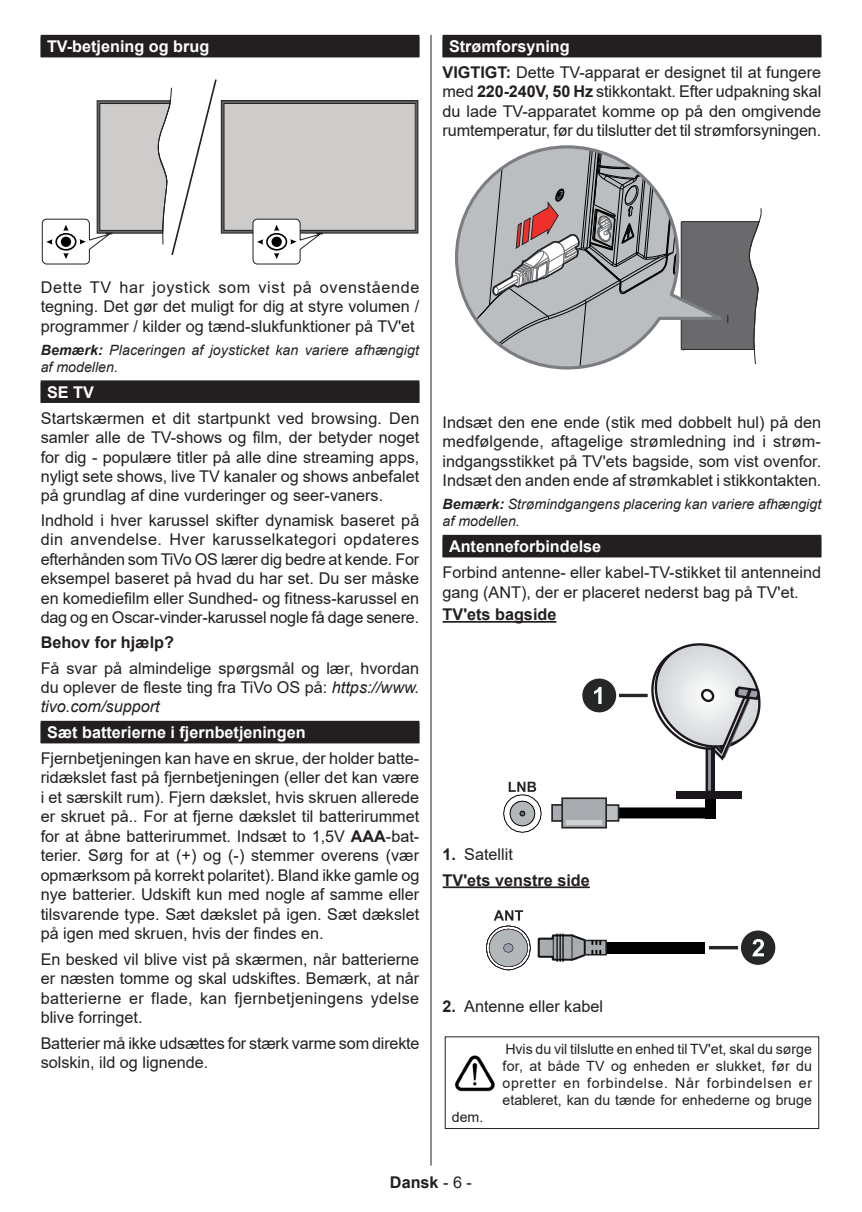
<style>
.page{position:relative;width:862px;height:1212px;background:#fff}
.page>*{position:absolute;margin:0;border:0;box-sizing:border-box;transform-origin:0 0}
.t1{font:16.2px/19.3px "Arial";color:#231f20;text-align:justify}
.t2{font:700 16.2px "Arial";color:#fff}
.t3{font:700 16.2px/25.9px "Arial";color:#231f20}
.t4{font:14.17px/17.1px "Arial";color:#231f20;text-align:justify}
.t5{font:italic 14.17px/17.1px "Arial";color:#231f20}
.s1{font-weight:700;color:#fff}
.s2{font-weight:700}
.s3{font-style:italic}
.s4{font-weight:400}
</style>
<div class="page">
<hr style="left:430px;top:35px;width:1px;height:1130px;background:#231f20">
<div style="left:41px;top:35px;width:378px;height:22px;background:#231f20"></div>
<div style="left:41px;top:380px;width:378px;height:23px;background:#231f20"></div>
<div style="left:41px;top:721px;width:378px;height:22px;background:#231f20"></div>
<div style="left:221px;top:100px;width:197px;height:133px;border:1px solid #231f20"></div>
<div style="left:224px;top:103px;width:191px;height:127px;background:#ceccca"></div>
<div style="left:223px;top:103px;width:192px;height:128px;border:1px solid #231f20"></div>
<svg style="left:252px;top:218px;width:72px;height:47px"></svg>
<svg style="left:41px;top:79px;width:176px;height:186px"></svg>
<div style="left:442px;top:35px;width:378px;height:22px;background:#231f20"></div>
<div style="left:442px;top:535px;width:378px;height:22px;background:#231f20"></div>
<hr style="left:442px;top:621px;width:114px;height:2px;background:#231f20">
<hr style="left:442px;top:886px;width:147px;height:2px;background:#231f20">
<svg style="left:733px;top:208px;width:28px;height:157px"></svg>
<svg style="left:455px;top:145px;width:278px;height:225px"></svg>
<div style="left:704px;top:799px;width:11px;height:19px;background:#000"></div>
<svg style="left:619px;top:807px;width:86px;height:11px"></svg>
<svg style="left:645px;top:643px;width:116px;height:119px"></svg>
<div style="left:676px;top:792px;width:65px;height:7px;background:#1b161b"></div>
<div style="left:709px;top:748px;width:5px;height:44px;background:#1b161b"></div>
<div style="left:706px;top:748px;width:5px;height:44px;background:#8c8f98"></div>
<div style="left:705px;top:747px;width:8px;height:46px;border:2px solid #1b161b"></div>
<div style="left:551px;top:805px;width:19px;height:16px;background:#a8acb0"></div>
<div style="left:551px;top:804px;width:20px;height:18px;border:2px solid #252627"></div>
<div style="left:594px;top:805px;width:24px;height:16px;background:#babec0"></div>
<div style="left:594px;top:804px;width:25px;height:18px;border:2px solid #252627"></div>
<div style="left:562px;top:798px;width:43px;height:30px;background:#a8acb0"></div>
<div style="left:561px;top:797px;width:45px;height:31px;border:2px solid #252627"></div>
<hr style="left:565px;top:820px;width:36px;height:4px;background:#cfd2d3">
<hr style="left:618px;top:694px;width:29px;height:3px;background:#252627">
<div style="left:582px;top:679px;width:33px;height:33px;background:#252627;border-radius:50%"></div>
<div style="left:582px;top:678px;width:33px;height:34px;border:1px solid #252627;border-radius:50%"></div>
<svg style="left:594px;top:687px;width:7px;height:17px"></svg>
<svg style="left:503px;top:782px;width:38px;height:51px"></svg>
<div style="left:587px;top:942px;width:117px;height:11px;background:#000"></div>
<svg style="left:537px;top:933px;width:70px;height:29px"></svg>
<hr style="left:708px;top:946px;width:29px;height:3px;background:#252627">
<div style="left:741px;top:931px;width:33px;height:33px;background:#252627;border-radius:50%"></div>
<div style="left:740px;top:930px;width:34px;height:35px;border:1px solid #252627;border-radius:50%"></div>
<svg style="left:752px;top:939px;width:11px;height:17px"></svg>
<svg style="left:486px;top:910px;width:44px;height:60px"></svg>
<img style="left:454px;top:1055px;width:41px;height:37px">
<div style="left:444px;top:1036px;width:374px;height:93px;border:1px solid #231f20"></div>
<p class="t2" style="left:47px;top:35px;width:164px">TV-betjening og brug</p>
<p class="t1" style="left:442px;top:33px;width:380px;line-height:25.9px;text-indent:6px"><span class="s1">Strømforsyning<br></span><span class="s2">VIGTIGT:</span> Dette TV-apparat er designet til at fungere</p>
<p class="t1" style="left:442px;top:82px;width:380px">med <span class="s2">220-240V, 50 Hz</span> stikkontakt. Efter udpakning skal du lade TV-apparatet komme op på den omgivende rumtemperatur, før du tilslutter det til strømforsyningen.</p>
<p class="t1" style="left:41px;top:277px;width:380px">Dette TV har joystick som vist på ovenstående tegning. Det gør det muligt for dig at styre volumen / programmer / kilder og tænd-slukfunktioner på TV'et</p>
<p class="t5" style="left:41px;top:342px;width:380px"><span class="s2">Bemærk:</span> Placeringen af joysticket kan variere afhængigt af modellen.</p>
<p class="t2" style="left:47px;top:381px;width:48px">SE TV</p>
<p class="t1" style="left:41px;top:408px;width:380px">Startskærmen et dit startpunkt ved browsing. Den samler alle de TV-shows og film, der betyder noget for dig - populære titler på alle dine streaming apps, nyligt sete shows, live TV kanaler og shows anbefalet på grundlag af dine vurderinger og seer-vaners.</p>
<p class="t1" style="left:41px;top:510px;width:380px">Indhold i hver karussel skifter dynamisk baseret på din anvendelse. Hver karusselkategori opdateres efterhånden som TiVo OS lærer dig bedre at kende. For eksempel baseret på hvad du har set. Du ser måske en komediefilm eller Sundhed- og fitness-karussel en dag og en Oscar-vinder-karussel nogle få dage senere.</p>
<p class="t3" style="left:41px;top:629px;width:135px">Behov for hjælp?</p>
<p class="t1" style="left:41px;top:658px;width:380px">Få svar på almindelige spørgsmål og lær, hvordan du oplever de fleste ting fra TiVo OS på: <span class="s3">https://www. tivo.com/support</span></p>
<p class="t2" style="left:47px;top:721px;width:260px">Sæt batterierne i fjernbetjeningen</p>
<p class="t1" style="left:41px;top:748px;width:380px">Fjernbetjeningen kan have en skrue, der holder batte&shy;ridækslet fast på fjernbetjeningen (eller det kan være i et særskilt rum). Fjern dækslet, hvis skruen allerede er skruet på.. For at fjerne dækslet til batterirummet for at åbne batterirummet. Indsæt to 1,5V <span class="s2">AAA</span>-bat&shy;terier. Sørg for at (+) og (-) stemmer overens (vær opmærksom på korrekt polaritet). Bland ikke gamle og nye batterier. Udskift kun med nogle af samme eller tilsvarende type. Sæt dækslet på igen. Sæt dækslet på igen med skruen, hvis der findes en.</p>
<p class="t1" style="left:41px;top:949px;width:380px">En besked vil blive vist på skærmen, når batterierne er næsten tomme og skal udskiftes. Bemærk, at når batterierne er flade, kan fjernbetjeningens ydelse blive forringet.</p>
<p class="t1" style="left:41px;top:1033px;width:380px">Batterier må ikke udsættes for stærk varme som direkte solskin, ild og lignende.</p>
<p class="t1" style="left:442px;top:412px;width:380px">Indsæt den ene ende (stik med dobbelt hul) på den medfølgende, aftagelige strømledning ind i strøm&shy;indgangsstikket på TV'ets bagside, som vist ovenfor.<br>Indsæt den anden ende af strømkablet i stikkontakten.</p>
<p class="t5" style="left:442px;top:496px;width:380px"><span class="s2">Bemærk:</span> Strømindgangens placering kan variere afhængigt af modellen.</p>
<p class="t2" style="left:448px;top:535px;width:154px">Antenneforbindelse</p>
<p class="t1" style="left:442px;top:563px;width:380px">Forbind antenne- eller kabel-TV-stikket til antenneind gang (ANT), der er placeret nederst bag på TV'et.</p>
<p class="t3" style="left:442px;top:602px;width:115px">TV'ets bagside</p>
<p class="t3" style="left:442px;top:841px;width:149px">1. <span class="s4">Satellit<br></span>TV'ets venstre side</p>
<p class="t1" style="left:442px;top:997px;width:162px"><span class="s2">2.</span> Antenne eller kabel</p>
<p class="t4" style="left:502px;top:1040px;width:311px">Hvis du vil tilslutte en enhed til TV'et, skal du sørge for, at både TV og enheden er slukket, før du opretter en forbindelse. Når forbindelsen er etableret, kan du tænde for enhederne og bruge</p>
<p class="t4" style="left:451px;top:1108px;width:33px">dem.</p>
<p class="t3" style="left:390px;top:1170px;width:83px">Dansk <span class="s4">- 6 -</span></p>
</div>
